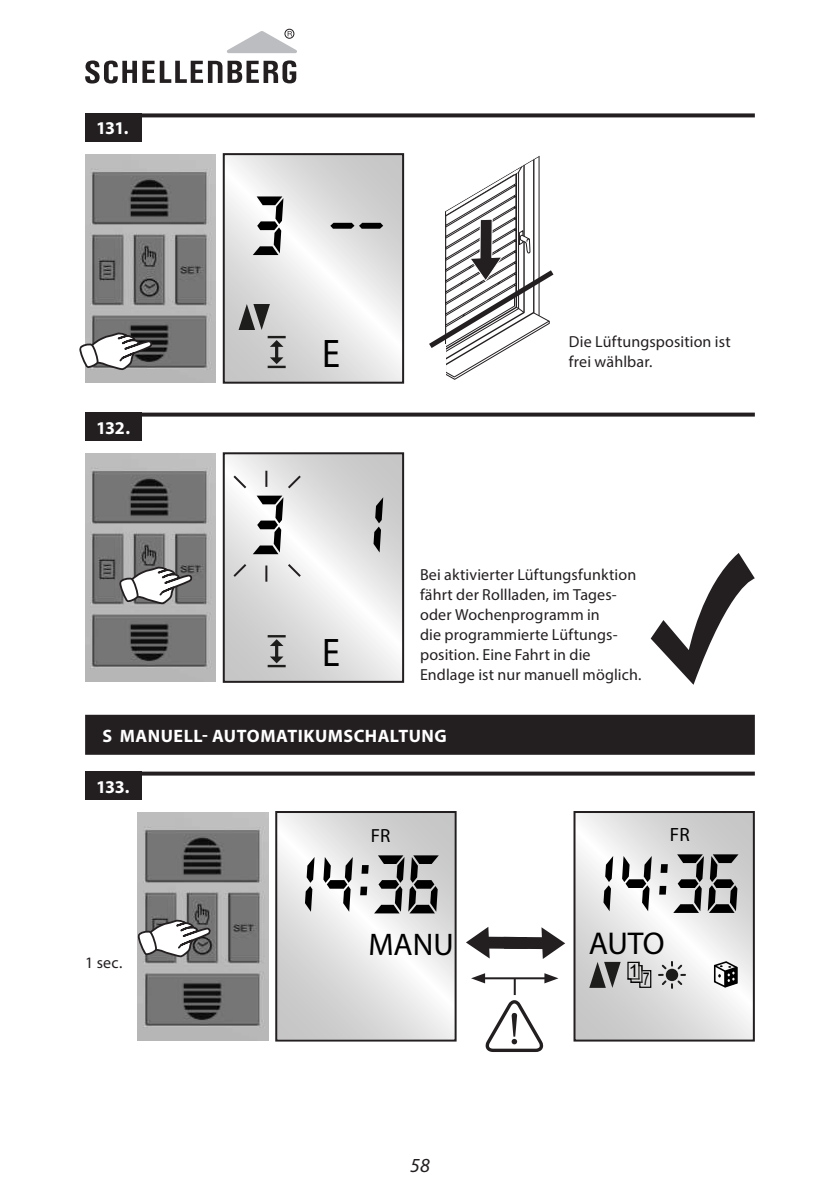
<style>
.page{position:relative;width:840px;height:1191px;background:#fff}
.page>*{position:absolute;margin:0;border:0;box-sizing:border-box;transform-origin:0 0}
.t1{font:40px "Myriad Pro";color:#000;scale:.91 1}
.t2{font:31.6px "Myriad Pro";color:#000}
.t3{font:31.4px "Myriad Pro";color:#000}
.t4{font:italic 20px "Myriad Pro";color:#231f20}
.t5{font:19.2px "Myriad Pro";color:#000}
.t6{font:19px "Myriad Pro";color:#000}
.t7{font:700 18px "Myriad Pro";letter-spacing:.025em;color:#fff}
.t8{font:17.6px "Arial";color:#000}
.t9{font:17.6px "Arial";color:#000;scale:.7 1}
.t10{font:16px/20px "Myriad Pro";letter-spacing:.01em;color:#231f20}
</style>
<div class="page">
<div style="left:284px;top:29px;width:10px;height:10px;border:1px solid #231f20;border-radius:50%"></div>
<svg style="left:85px;top:60px;width:211px;height:24px"></svg>
<svg style="left:227px;top:31px;width:70px;height:22px"></svg>
<img style="left:85px;top:154px;width:130px;height:229px">
<img style="left:137px;top:812px;width:131px;height:228px">
<img style="left:85px;top:453px;width:130px;height:229px">
<svg style="left:142px;top:113px;width:612px;height:4px;fill:#231f20"></svg>
<div style="left:85px;top:113px;width:57px;height:29px;background:#231f20"></div>
<svg style="left:142px;top:412px;width:612px;height:4px;fill:#231f20"></svg>
<div style="left:85px;top:412px;width:57px;height:29px;background:#231f20"></div>
<svg style="left:79px;top:333px;width:74px;height:38px"></svg>
<svg style="left:137px;top:920px;width:74px;height:38px"></svg>
<svg style="left:117px;top:567px;width:76px;height:38px"></svg>
<svg style="left:429px;top:155px;width:125px;height:225px"></svg>
<svg style="left:226px;top:156px;width:175px;height:225px"></svg>
<svg style="left:269px;top:336px;width:15px;height:32px"></svg>
<svg style="left:238px;top:304px;width:32px;height:26px"></svg>
<svg style="left:252px;top:196px;width:31px;height:59px"></svg>
<svg style="left:330px;top:223px;width:53px;height:6px"></svg>
<div style="left:223px;top:153px;width:181px;height:231px;border:2px solid #231f20"></div>
<svg style="left:278px;top:814px;width:175px;height:224px"></svg>
<svg style="left:305px;top:857px;width:9px;height:54px"></svg>
<svg style="left:323px;top:857px;width:29px;height:54px"></svg>
<svg style="left:374px;top:855px;width:64px;height:58px"></svg>
<div style="left:361px;top:865px;width:7px;height:8px;background:#000"></div>
<div style="left:360px;top:886px;width:7px;height:9px;background:#000"></div>
<div style="left:275px;top:811px;width:181px;height:230px;border:2px solid #231f20"></div>
<svg style="left:576px;top:814px;width:175px;height:224px"></svg>
<svg style="left:712px;top:960px;width:26px;height:28px"></svg>
<svg style="left:658px;top:962px;width:26px;height:26px"></svg>
<svg style="left:589px;top:962px;width:31px;height:26px"></svg>
<svg style="left:626px;top:961px;width:25px;height:27px"></svg>
<svg style="left:603px;top:856px;width:10px;height:55px"></svg>
<svg style="left:621px;top:856px;width:30px;height:55px"></svg>
<svg style="left:673px;top:854px;width:65px;height:59px"></svg>
<div style="left:660px;top:864px;width:7px;height:9px;background:#000"></div>
<svg style="left:658px;top:886px;width:8px;height:8px"></svg>
<div style="left:573px;top:811px;width:181px;height:230px;border:2px solid #231f20"></div>
<svg style="left:226px;top:455px;width:175px;height:225px"></svg>
<svg style="left:269px;top:635px;width:15px;height:32px"></svg>
<svg style="left:373px;top:497px;width:10px;height:55px"></svg>
<div style="left:223px;top:452px;width:181px;height:231px;border:2px solid #231f20"></div>
<svg style="left:650px;top:553px;width:104px;height:132px"></svg>
<div style="left:85px;top:715px;width:669px;height:40px;background:#231f20"></div>
<svg style="left:142px;top:771px;width:612px;height:4px;fill:#231f20"></svg>
<div style="left:85px;top:771px;width:57px;height:29px;background:#231f20"></div>
<svg style="left:466px;top:927px;width:99px;height:32px"></svg>
<svg style="left:471px;top:973px;width:87px;height:79px"></svg>
<svg style="left:265px;top:565px;width:2px;height:16px"></svg>
<svg style="left:286px;top:562px;width:17px;height:17px"></svg>
<svg style="left:231px;top:471px;width:72px;height:83px"></svg>
<svg style="left:231px;top:562px;width:17px;height:17px"></svg>
<p class="t7" style="left:96px;top:119px;width:34px">131.</p>
<p class="t7" style="left:96px;top:418px;width:35px">132.</p>
<h1 class="t1" style="left:322px;top:329px;width:21px">E</h1>
<h1 class="t1" style="left:322px;top:628px;width:21px">E</h1>
<p class="t10" style="left:568px;top:332px;width:163px">Die Lüftungsposition ist frei wählbar.</p>
<p class="t10" style="left:420px;top:565px;width:223px">Bei aktivierter Lüftungsfunktion fährt der Rollladen, im Tages&shy;oder Wochenprogramm in<br>die programmierte Lüftungs&shy;position. Eine Fahrt in die<br>Endlage ist nur manuell möglich.</p>
<p class="t7" style="left:102px;top:726px;width:346px">S MANUELL- AUTOMATIKUMSCHALTUNG</p>
<p class="t7" style="left:96px;top:777px;width:35px">133.</p>
<p class="t6" style="left:370px;top:825px;width:21px">FR</p>
<p class="t10" style="left:85px;top:952px;width:39px">1 sec.</p>
<h3 class="t3" style="left:368px;top:925px;width:86px">MANU</h3>
<p class="t4" style="left:410px;top:1157px;width:21px">58</p>
<p class="t5" style="left:669px;top:823px;width:21px">FR</p>
<h2 class="t2" style="left:588px;top:925px;width:77px">AUTO</h2>
<p class="t8" style="left:628px;top:960px;width:11px">1</p>
<p class="t9" style="left:642px;top:968px;width:11px">7</p>
</div>
